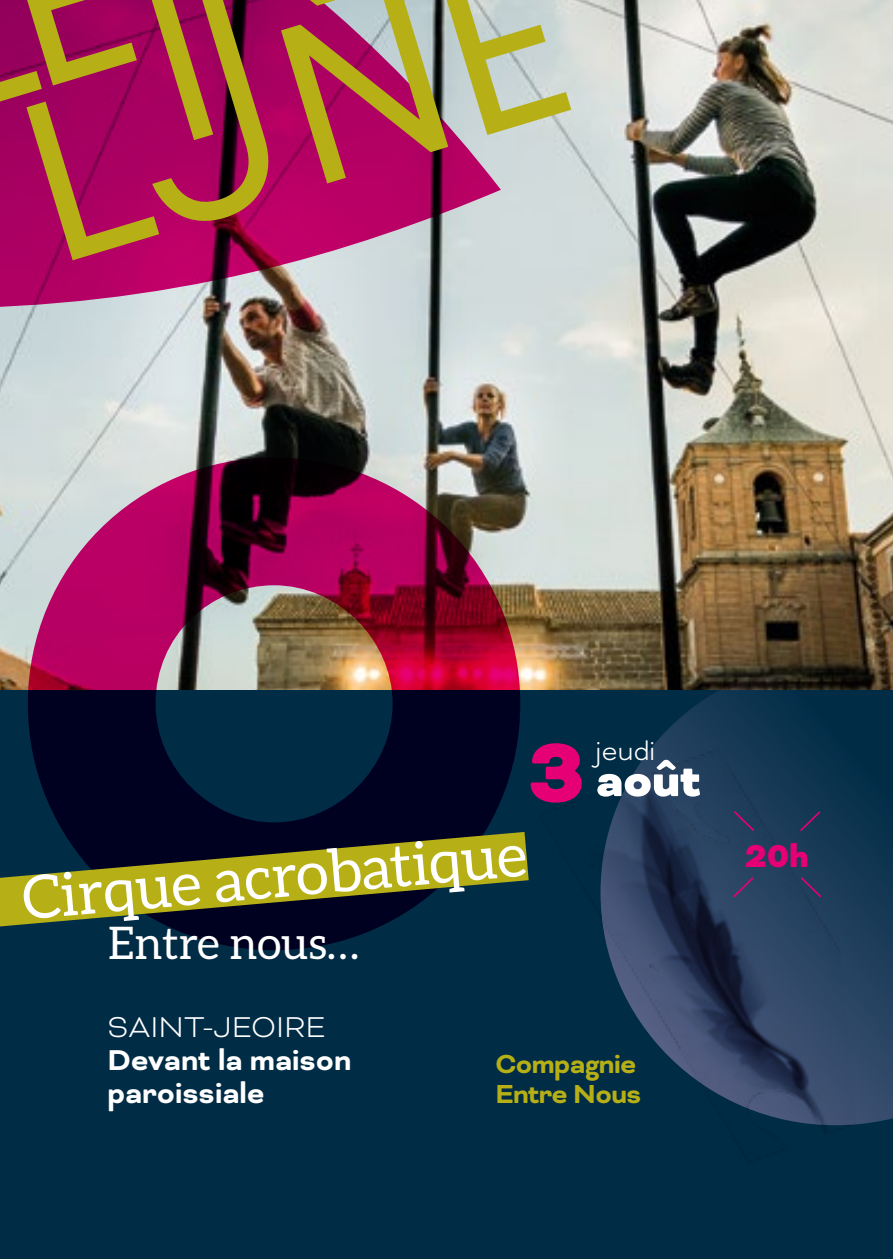
<style>
.page{position:relative;width:893px;height:1259px;background:#002c46}
.page>*{position:absolute;margin:0;border:0;box-sizing:border-box;transform-origin:0 0}
.t1{font:900 95.7px "Bicyclette";color:#e60076}
.t2{font:60px "Aleo";color:#fff}
.t3{font:900 52.8px "Bicyclette";color:#fff}
.t4{font:45px "Aleo";color:#fff}
.t5{font:900 36.3px "Bicyclette";color:#e60076}
.t6{font:700 33px/33px "Bicyclette";color:#fff}
.t7{font:300 33px "Bicyclette";color:#fff}
.t8{font:700 30px/30px "Bicyclette";letter-spacing:-.02em;color:#b6af16}
.t9{font:300 29.7px "Bicyclette";color:#fff}
</style>
<div class="page">
<img style="left:501px;top:0;width:392px;height:689px">
<img style="left:501px;top:457px;width:19px;height:343px">
<img style="left:0;top:260px;width:501px;height:543px">
<svg style="left:600px;top:659px;width:293px;height:465px"></svg>
<img style="left:572px;top:733px;width:288px;height:429px">
<svg style="left:0;top:0;width:571px;height:260px;background:#af5367"></svg>
<svg style="left:0;top:803px;width:579px;height:159px"></svg>
<svg style="left:732px;top:876px;width:23px;height:22px"></svg>
<svg style="left:799px;top:810px;width:23px;height:22px"></svg>
<svg style="left:799px;top:876px;width:24px;height:22px"></svg>
<svg style="left:732px;top:809px;width:24px;height:23px"></svg>
<h1 class="t1" style="left:528px;top:716px;width:58px">3</h1>
<p class="t9" style="left:596px;top:733px;width:61px">jeudi</p>
<h3 class="t3" style="left:596px;top:749px;width:107px">août</h3>
<h2 class="t2" style="left:20px;top:864px;width:507px;rotate:-5deg">Cirque acrobatique</h2>
<p class="t5" style="left:745px;top:834px;width:65px">20h</p>
<h3 class="t4" style="left:108px;top:917px;width:253px">Entre nous…</h3>
<p class="t7" style="left:107px;top:1008px;width:220px">SAINT-JEOIRE</p>
<p class="t6" style="left:107px;top:1044px;width:246px">Devant la maison paroissiale</p>
<p class="t8" style="left:495px;top:1049px;width:148px">Compagnie<br>Entre Nous</p>
</div>
